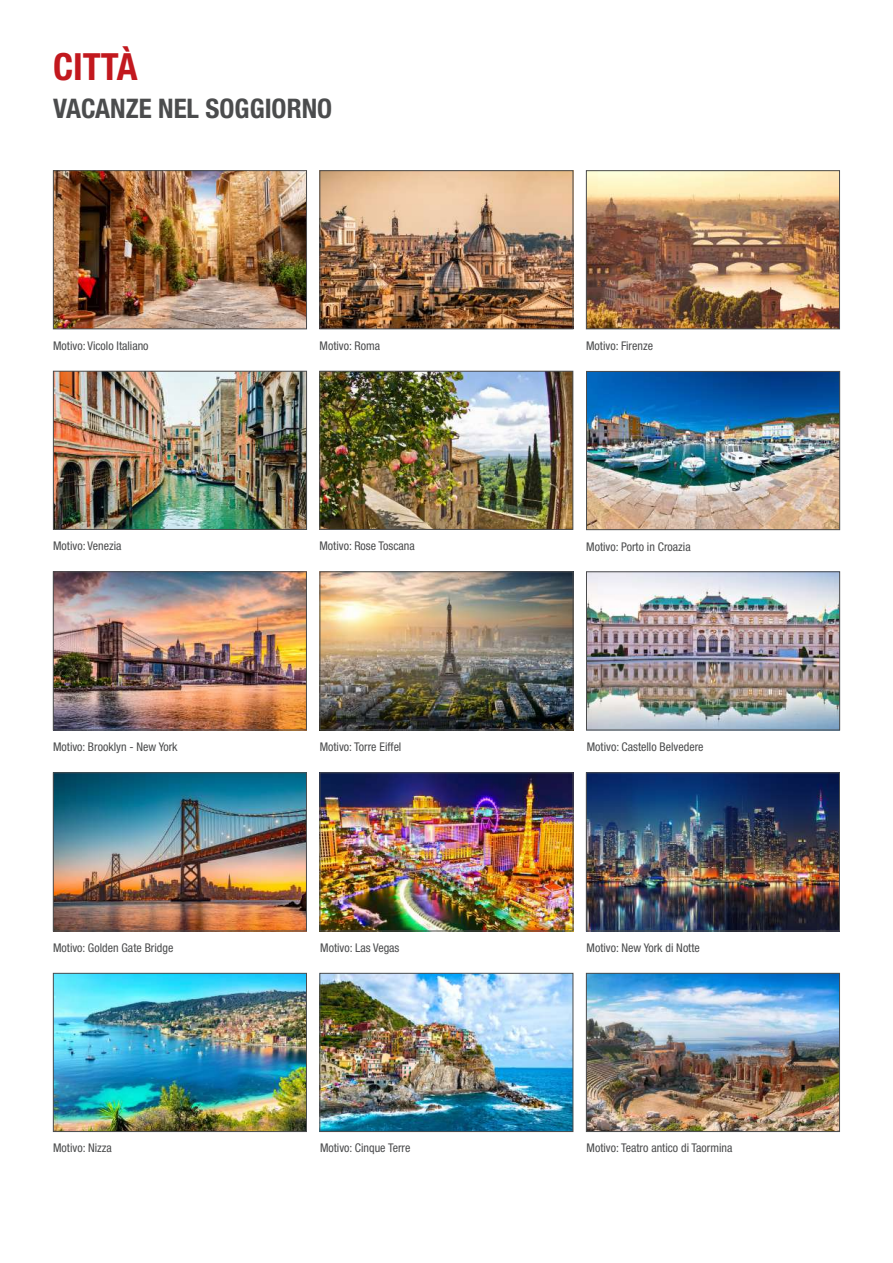
<style>
.page{position:relative;width:893px;height:1263px;background:#fff}
.page>*{position:absolute;margin:0;border:0;box-sizing:border-box;transform-origin:0 0}
.t1{font:700 condensed 37.5px "Helvetica Neue LT Std";color:#c2181e}
.t2{font:700 condensed 27px "Helvetica Neue LT Std";color:#4b4c4d}
.t3{font:condensed 12px "Helvetica Neue LT Std";color:#4b4c4d}
</style>
<div class="page">
<img style="left:55px;top:975px;width:250px;height:155px">
<div style="left:53px;top:973px;width:254px;height:159px;border:1px solid #4b4c4d"></div>
<img style="left:588px;top:172px;width:250px;height:155px">
<div style="left:586px;top:170px;width:254px;height:159px;border:1px solid #4b4c4d"></div>
<img style="left:322px;top:172px;width:249px;height:155px">
<div style="left:320px;top:170px;width:253px;height:159px;border:1px solid #4b4c4d"></div>
<img style="left:588px;top:975px;width:250px;height:155px">
<div style="left:586px;top:973px;width:254px;height:159px;border:1px solid #4b4c4d"></div>
<img style="left:322px;top:975px;width:249px;height:155px">
<div style="left:320px;top:973px;width:253px;height:159px;border:1px solid #4b4c4d"></div>
<img style="left:55px;top:172px;width:250px;height:155px">
<div style="left:53px;top:170px;width:254px;height:159px;border:1px solid #4b4c4d"></div>
<img style="left:55px;top:373px;width:250px;height:155px">
<div style="left:53px;top:371px;width:254px;height:159px;border:1px solid #4b4c4d"></div>
<img style="left:588px;top:373px;width:250px;height:155px">
<div style="left:586px;top:371px;width:254px;height:159px;border:1px solid #4b4c4d"></div>
<img style="left:321px;top:373px;width:250px;height:155px">
<div style="left:319px;top:371px;width:254px;height:159px;border:1px solid #4b4c4d"></div>
<img style="left:55px;top:574px;width:250px;height:154px">
<div style="left:53px;top:572px;width:254px;height:158px;border:1px solid #4b4c4d"></div>
<img style="left:588px;top:574px;width:250px;height:154px">
<div style="left:586px;top:572px;width:254px;height:158px;border:1px solid #4b4c4d"></div>
<img style="left:322px;top:574px;width:249px;height:154px">
<div style="left:320px;top:572px;width:253px;height:158px;border:1px solid #4b4c4d"></div>
<img style="left:588px;top:774px;width:250px;height:155px">
<div style="left:586px;top:772px;width:254px;height:159px;border:1px solid #4b4c4d"></div>
<img style="left:322px;top:774px;width:249px;height:155px">
<div style="left:320px;top:772px;width:253px;height:159px;border:1px solid #4b4c4d"></div>
<img style="left:55px;top:774px;width:250px;height:155px">
<div style="left:53px;top:772px;width:254px;height:159px;border:1px solid #4b4c4d"></div>
<h1 class="t1" style="left:53px;top:44px;width:86px">CITTÀ</h1>
<h2 class="t2" style="left:53px;top:92px;width:281px">VACANZE NEL SOGGIORNO</h2>
<p class="t3" style="left:53px;top:339px;width:97px">Motivo: Vicolo Italiano</p>
<p class="t3" style="left:320px;top:339px;width:62px">Motivo: Roma</p>
<p class="t3" style="left:586px;top:339px;width:68px">Motivo: Firenze</p>
<p class="t3" style="left:53px;top:539px;width:70px">Motivo: Venezia</p>
<p class="t3" style="left:319px;top:539px;width:97px">Motivo: Rose Toscana</p>
<p class="t3" style="left:586px;top:539px;width:106px">Motivo: Porto in Croazia</p>
<p class="t3" style="left:53px;top:740px;width:126px">Motivo: Brooklyn - New York</p>
<p class="t3" style="left:320px;top:740px;width:83px">Motivo: Torre Eiffel</p>
<p class="t3" style="left:587px;top:740px;width:118px">Motivo: Castello Belvedere</p>
<p class="t3" style="left:53px;top:941px;width:122px">Motivo: Golden Gate Bridge</p>
<p class="t3" style="left:320px;top:941px;width:81px">Motivo: Las Vegas</p>
<p class="t3" style="left:587px;top:941px;width:115px">Motivo: New York di Notte</p>
<p class="t3" style="left:53px;top:1141px;width:60px">Motivo: Nizza</p>
<p class="t3" style="left:320px;top:1141px;width:92px">Motivo: Cinque Terre</p>
<p class="t3" style="left:587px;top:1141px;width:147px">Motivo: Teatro antico di Taormina</p>
</div>
